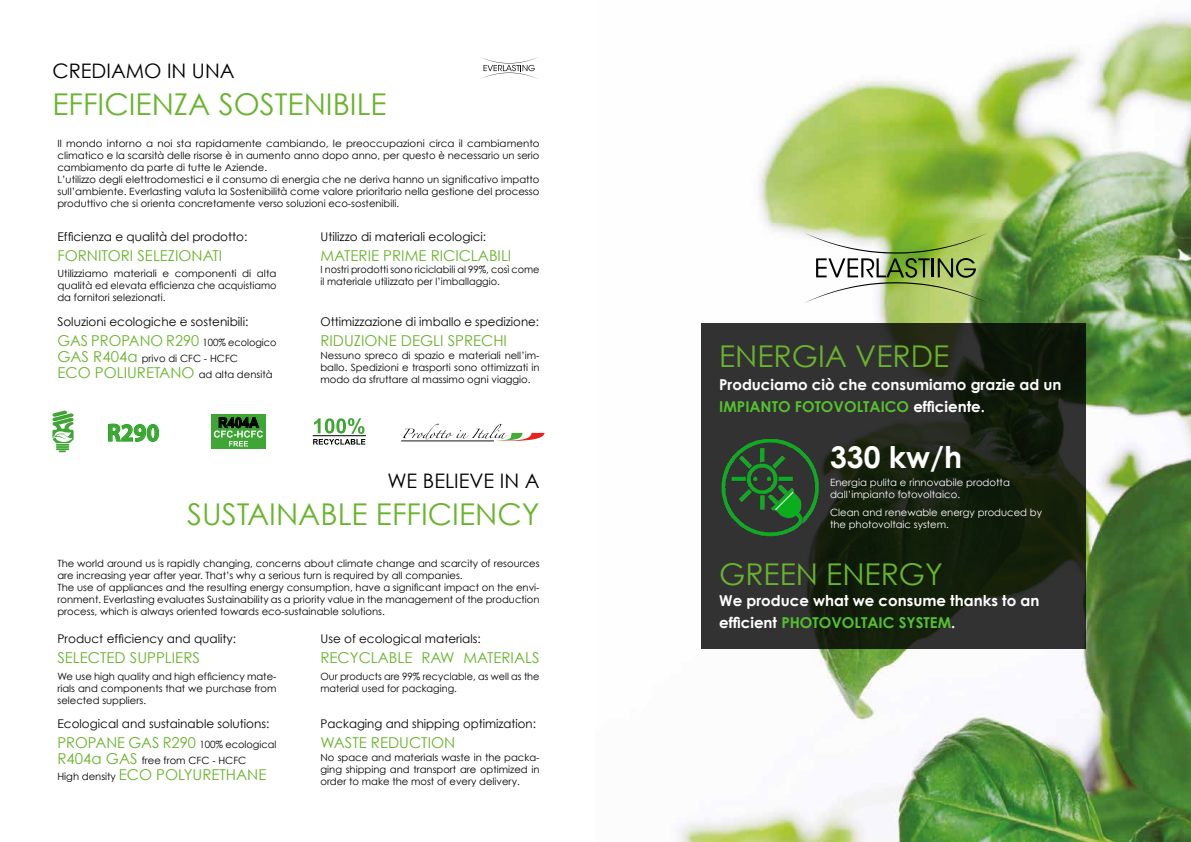
<style>
.page{position:relative;width:1191px;height:842px;background:#fff}
.page>*{position:absolute;margin:0;border:0;box-sizing:border-box;transform-origin:0 0}
.t1{font:30px "Century Gothic";color:#69b42d}
.t2{font:700 30px "Century Gothic";color:#fff}
.t3{font:700 25px "Myriad";color:#3fa535;scale:.93 1}
.t4{font:20px "Century Gothic";color:#000}
.t5{font:15px "Century Gothic";color:#69b42d}
.t6{font:700 15px/22px "Century Gothic";color:#fff}
.t7{font:700 14px "Arial";color:#000;scale:.93 1}
.t8{font:12px "Century Gothic";color:#000}
.t9{font:10px/12px "Century Gothic";color:#000}
.t10{font:10px/12px "Century Gothic";color:#fff}
.s1{font-size:10px;color:#000}
.s2{font-size:15px;color:#69b42d}
.s3{color:#55c12f}
</style>
<div class="page">
<svg style="left:481px;top:57px;width:57px;height:22px"></svg>
<img style="left:678px;top:15px;width:513px;height:827px">
<svg style="left:701px;top:324px;width:384px;height:325px;background:#21271d"></svg>
<img style="left:719px;top:435px;width:105px;height:104px">
<svg style="left:803px;top:232px;width:185px;height:71px"></svg>
<svg style="left:313px;top:418px;width:52px;height:27px"></svg>
<hr style="left:313px;top:435px;width:53px;height:1px;background:#000">
<svg style="left:52px;top:411px;width:22px;height:41px"></svg>
<div style="left:211px;top:414px;width:55px;height:34px;background:#3fa535"></div>
<svg style="left:214px;top:417px;width:49px;height:29px"></svg>
<svg style="left:108px;top:424px;width:51px;height:18px"></svg>
<hr style="left:401px;top:441px;width:93px;height:1px;background:#000">
<svg style="left:403px;top:424px;width:141px;height:17px"></svg>
<h3 class="t4" style="left:52px;top:58px;width:184px">CREDIAMO IN UNA</h3>
<h1 class="t1" style="left:52px;top:86px;width:336px">EFFICIENZA SOSTENIBILE</h1>
<p class="t9" style="left:57px;top:138px;width:483px">Il mondo intorno a noi sta rapidamente cambiando, le preoccupazioni circa il cambiamento climatico e la scarsità delle risorse è in aumento anno dopo anno, per questo è necessario un serio cambiamento da parte di tutte le Aziende.<br>L’utilizzo degli elettrodomestici e il consumo di energia che ne deriva hanno un significativo impatto sull’ambiente. Everlasting valuta la Sostenibilità come valore prioritario nella gestione del processo produttivo che si orienta concretamente verso soluzioni eco-sostenibili.</p>
<p class="t8" style="left:57px;top:230px;width:191px">Efficienza e qualità del prodotto:</p>
<h3 class="t5" style="left:57px;top:247px;width:166px">FORNITORI SELEZIONATI</h3>
<p class="t9" style="left:57px;top:267px;width:220px;text-align:justify">Utilizziamo materiali e componenti di alta qualità ed elevata efficienza che acquistiamo da fornitori selezionati.</p>
<p class="t8" style="left:320px;top:230px;width:167px">Utilizzo di materiali ecologici:</p>
<h3 class="t5" style="left:320px;top:247px;width:192px">MATERIE PRIME RICICLABILI</h3>
<p class="t9" style="left:320px;top:263px;width:220px">I nostri prodotti sono riciclabili al 99%, così come il materiale utilizzato per l’imballaggio.</p>
<p class="t8" style="left:57px;top:314px;width:192px">Soluzioni ecologiche e sostenibili:</p>
<h3 class="t5" style="left:57px;top:331px;width:220px">GAS PROPANO R290 <span class="s1">100% ecologico</span></h3>
<p class="t9" style="left:57px;top:352px;width:182px"><span class="s2">GAS R404a</span> privo di CFC - HCFC</p>
<h3 class="t5" style="left:57px;top:363px;width:217px">ECO POLIURETANO <span class="s1">ad alta densità</span></h3>
<h2 class="t3" style="left:107px;top:420px;width:58px">R290</h2>
<h3 class="t7" style="left:218px;top:413px;width:45px">R404A</h3>
<p class="t8" style="left:320px;top:314px;width:220px">Ottimizzazione di imballo e spedizione:</p>
<h3 class="t5" style="left:320px;top:331px;width:188px">RIDUZIONE DEGLI SPRECHI</h3>
<p class="t9" style="left:320px;top:349px;width:220px;text-align:justify">Nessuno spreco di spazio e materiali nell’im&shy;ballo. Spedizioni e trasporti sono ottimizzati in modo da sfruttare al massimo ogni viaggio.</p>
<h3 class="t4" style="left:387px;top:469px;width:154px">WE BELIEVE IN A</h3>
<h1 class="t1" style="left:187px;top:496px;width:354px">SUSTAINABLE EFFICIENCY</h1>
<p class="t9" style="left:57px;top:557px;width:483px">The world around us is rapidly changing, concerns about climate change and scarcity of resources are increasing year after year. That’s why a serious turn is required by all companies.<br>The use of appliances and the resulting energy consumption, have a significant impact on the envi&shy;ronment. Everlasting evaluates Sustainability as a priority value in the management of the production process, which is always oriented towards eco-sustainable solutions.</p>
<p class="t8" style="left:57px;top:631px;width:180px">Product efficiency and quality:</p>
<h3 class="t5" style="left:57px;top:648px;width:144px">SELECTED SUPPLIERS</h3>
<p class="t9" style="left:57px;top:670px;width:220px;text-align:justify">We use high quality and high efficiency mate&shy;rials and components that we purchase from selected suppliers.</p>
<p class="t8" style="left:57px;top:716px;width:213px">Ecological and sustainable solutions:</p>
<h3 class="t5" style="left:57px;top:733px;width:220px">PROPANE GAS R290 <span class="s1">100% ecological</span></h3>
<p class="t9" style="left:57px;top:754px;width:190px"><span class="s2">R404a GAS</span> free from CFC - HCFC</p>
<h3 class="t5" style="left:57px;top:765px;width:210px"><span class="s1">High density</span> ECO POLYURETHANE</h3>
<p class="t8" style="left:320px;top:631px;width:162px">Use of ecological materials:</p>
<h3 class="t5" style="left:320px;top:648px;width:220px">RECYCLABLE RAW MATERIALS</h3>
<p class="t9" style="left:320px;top:670px;width:220px">Our products are 99% recyclable, as well as the material used for packaging.</p>
<p class="t8" style="left:320px;top:716px;width:217px">Packaging and shipping optimization:</p>
<h3 class="t5" style="left:320px;top:733px;width:136px">WASTE REDUCTION</h3>
<p class="t9" style="left:320px;top:751px;width:220px;text-align:justify">No space and materials waste in the packa&shy;ging shipping and transport are optimized in order to make the most of every delivery.</p>
<h1 class="t1" style="left:719px;top:338px;width:231px">ENERGIA VERDE</h1>
<h3 class="t6" style="left:719px;top:373px;width:344px">Produciamo ciò che consumiamo grazie ad un<br><span class="s3">IMPIANTO FOTOVOLTAICO</span> efficiente.</h3>
<h1 class="t2" style="left:830px;top:439px;width:133px">330 kw/h</h1>
<p class="t10" style="left:830px;top:476px;width:181px">Energia pulita e rinnovabile prodotta dall’impianto fotovoltaico.</p>
<p class="t10" style="left:830px;top:506px;width:213px">Clean and renewable energy produced by the photovoltaic system.</p>
<h1 class="t1" style="left:719px;top:555px;width:225px">GREEN ENERGY</h1>
<h3 class="t6" style="left:719px;top:590px;width:322px">We produce what we consume thanks to an efficient <span class="s3">PHOTOVOLTAIC SYSTEM</span>.</h3>
</div>
